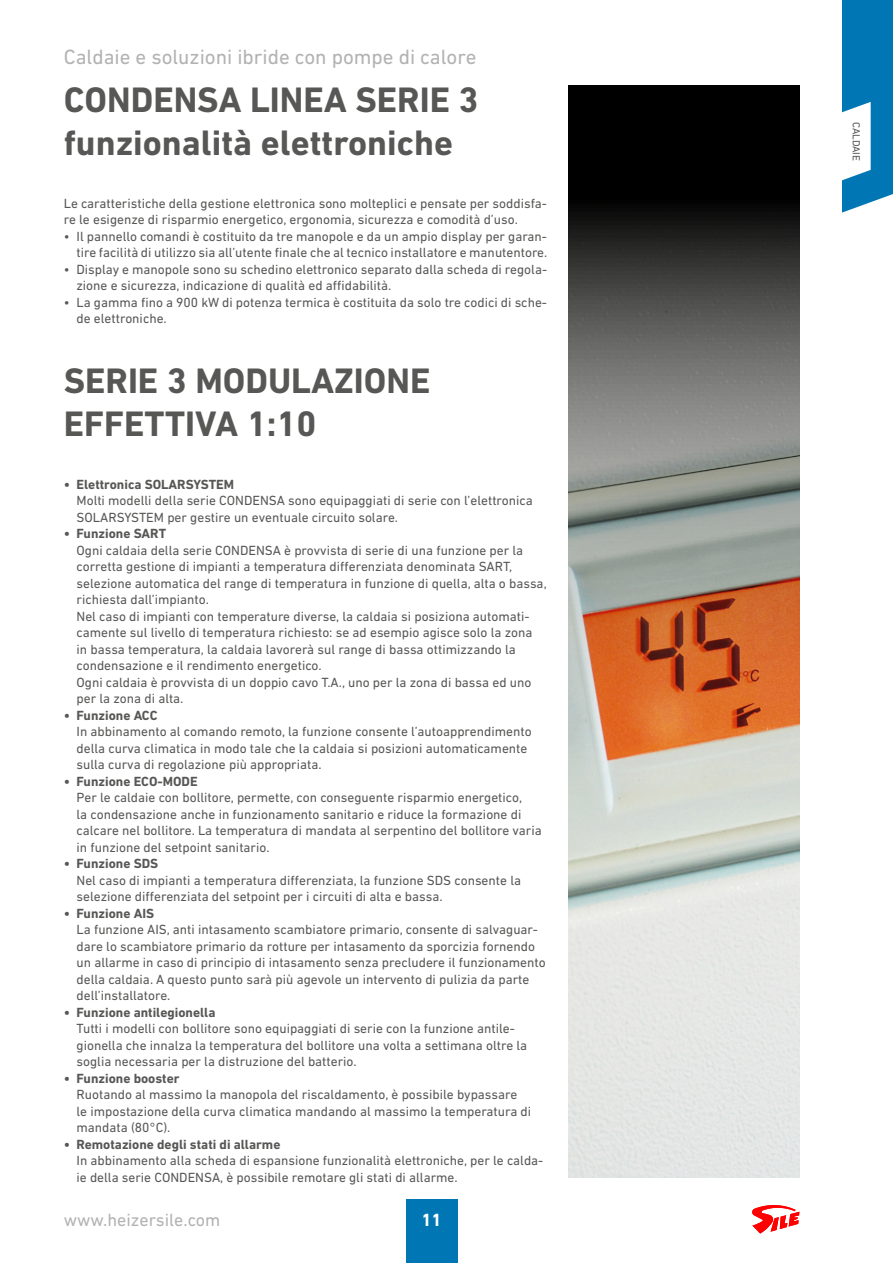
<style>
.page{position:relative;width:893px;height:1263px;background:#fff}
.page>*{position:absolute;margin:0;border:0;box-sizing:border-box;transform-origin:0 0}
.t1{font:700 36px/43.2px "DIN Next LT Pro";color:#575756}
.t2{font:21px "DIN Next LT Pro";color:#b3b2b2}
.t3{font:18px "DIN Next LT Pro";color:#b3b2b2}
.t4{font:700 18px "DIN Next LT Pro";color:#fff}
.t5{font:13.5px/16.5px "DIN Next LT Pro";color:#575756}
.t6{font:700 13.5px "DIN Next LT Pro";color:#575756}
.t7{font:10.5px "DIN Next LT Pro";color:#575756}
</style>
<div class="page">
<div style="left:406px;top:1199px;width:51px;height:64px;background:#0077b4"></div>
<svg style="left:842px;top:0;width:51px;height:213px"></svg>
<svg style="left:752px;top:1205px;width:47px;height:28px"></svg>
<div style="left:568px;top:85px;width:231px;height:1093px;background:#000"></div>
<img style="left:568px;top:208px;width:231px;height:970px">
<h2 class="t2" style="left:64px;top:44px;width:414px">Caldaie e soluzioni ibride con pompe di calore</h2>
<h1 class="t1" style="left:64px;top:78px;width:416px">CONDENSA LINEA SERIE 3</h1>
<h1 class="t1" style="left:64px;top:121px;width:391px">funzionalità elettroniche</h1>
<p class="t5" style="left:64px;top:195px;width:485px">Le caratteristiche della gestione elettronica sono molteplici e pensate per soddisfa&shy;re le esigenze di risparmio energetico, ergonomia, sicurezza e comodità d’uso.</p>
<p class="t5" style="left:64px;top:228px;width:485px;text-align:right">• Il pannello comandi è costituito da tre manopole e da un ampio display per garan&shy;tire facilità di utilizzo sia all’utente finale che al tecnico installatore e manutentore.</p>
<p class="t5" style="left:77px;top:261px;width:472px;text-indent:-13px">• Display e manopole sono su schedino elettronico separato dalla scheda di regola&shy;zione e sicurezza, indicazione di qualità ed affidabilità.</p>
<p class="t5" style="left:77px;top:294px;width:472px;text-indent:-13px">• La gamma fino a 900 kW di potenza termica è costituita da solo tre codici di sche&shy;de elettroniche.</p>
<h1 class="t1" style="left:64px;top:359px;width:368px">SERIE 3 MODULAZIONE<br>EFFETTIVA 1:10</h1>
<p class="t6" style="left:64px;top:476px;width:172px">• Elettronica SOLARSYSTEM</p>
<p class="t5" style="left:77px;top:492px;width:458px">Molti modelli della serie CONDENSA sono equipaggiati di serie con l’elettronica<br>SOLARSYSTEM per gestire un eventuale circuito solare.</p>
<p class="t6" style="left:64px;top:526px;width:104px">• Funzione SART</p>
<p class="t5" style="left:77px;top:542px;width:472px">Ogni caldaia della serie CONDENSA è provvista di serie di una funzione per la corretta gestione di impianti a temperatura differenziata denominata SART, selezione automatica del range di temperatura in funzione di quella, alta o bassa, richiesta dall’impianto.<br>Nel caso di impianti con temperature diverse, la caldaia si posiziona automati&shy;camente sul livello di temperatura richiesto: se ad esempio agisce solo la zona<br>in bassa temperatura, la caldaia lavorerà sul range di bassa ottimizzando la condensazione e il rendimento energetico.<br>Ogni caldaia è provvista di un doppio cavo T.A., uno per la zona di bassa ed uno per la zona di alta.</p>
<p class="t6" style="left:64px;top:707px;width:95px">• Funzione ACC</p>
<p class="t5" style="left:77px;top:723px;width:457px">In abbinamento al comando remoto, la funzione consente l’autoapprendimento della curva climatica in modo tale che la caldaia si posizioni automaticamente sulla curva di regolazione più appropriata.</p>
<p class="t6" style="left:64px;top:773px;width:135px">• Funzione ECO-MODE</p>
<p class="t5" style="left:77px;top:789px;width:467px">Per le caldaie con bollitore, permette, con conseguente risparmio energetico,<br>la condensazione anche in funzionamento sanitario e riduce la formazione di calcare nel bollitore. La temperatura di mandata al serpentino del bollitore varia in funzione del setpoint sanitario.</p>
<p class="t6" style="left:64px;top:856px;width:96px">• Funzione SDS</p>
<p class="t5" style="left:77px;top:872px;width:446px">Nel caso di impianti a temperatura differenziata, la funzione SDS consente la selezione differenziata del setpoint per i circuiti di alta e bassa.</p>
<p class="t6" style="left:64px;top:905px;width:92px">• Funzione AIS</p>
<p class="t5" style="left:77px;top:921px;width:471px">La funzione AIS, anti intasamento scambiatore primario, consente di salvaguar&shy;dare lo scambiatore primario da rotture per intasamento da sporcizia fornendo un allarme in caso di principio di intasamento senza precludere il funzionamento della caldaia. A questo punto sarà più agevole un intervento di pulizia da parte dell’installatore.</p>
<p class="t6" style="left:64px;top:1004px;width:153px">• Funzione antilegionella</p>
<p class="t5" style="left:77px;top:1020px;width:452px">Tutti i modelli con bollitore sono equipaggiati di serie con la funzione antile&shy;gionella che innalza la temperatura del bollitore una volta a settimana oltre la soglia necessaria per la distruzione del batterio.</p>
<p class="t6" style="left:64px;top:1070px;width:117px">• Funzione booster</p>
<p class="t5" style="left:77px;top:1086px;width:456px">Ruotando al massimo la manopola del riscaldamento, è possibile bypassare le impostazione della curva climatica mandando al massimo la temperatura di mandata (80°C).</p>
<p class="t6" style="left:64px;top:1136px;width:218px">• Remotazione degli stati di allarme</p>
<p class="t5" style="left:77px;top:1152px;width:468px">In abbinamento alla scheda di espansione funzionalità elettroniche, per le calda&shy;ie della serie CONDENSA, è possibile remotare gli stati di allarme.</p>
<h3 class="t3" style="left:64px;top:1209px;width:158px">www.heizersile.com</h3>
<h3 class="t4" style="left:422px;top:1209px;width:22px">11</h3>
<p class="t7" style="left:862px;top:122px;width:41px;rotate:90deg">CALDAIE</p>
</div>
